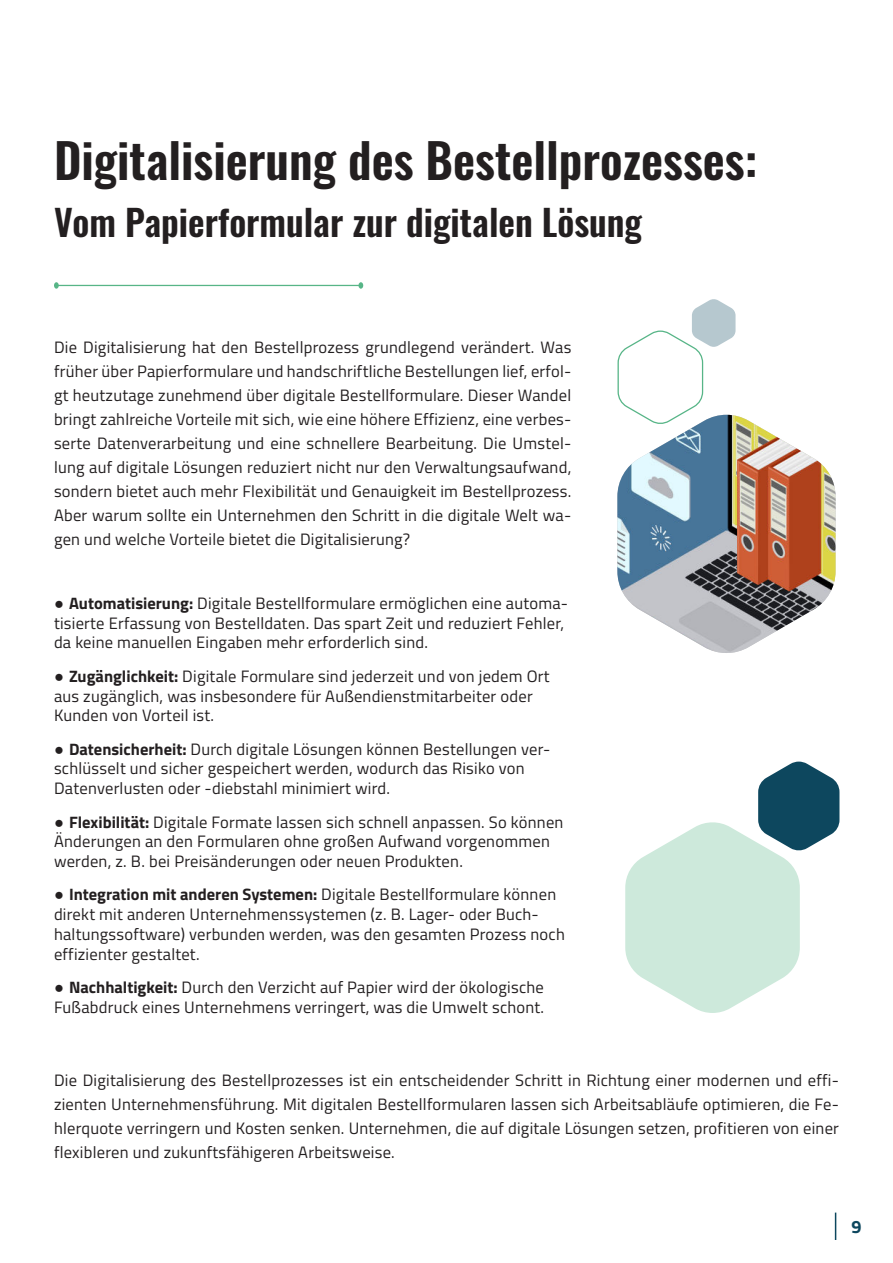
<style>
.page{position:relative;width:893px;height:1263px;background:#fff}
.page>*{position:absolute;margin:0;border:0;box-sizing:border-box;transform-origin:0 0}
.t1{font:600 48px "Oswald";color:#231f20}
.t2{font:600 36px "Oswald";color:#231f20}
.t3{font:700 18px "Titillium Web";color:#0d475e}
.t4{font:16.5px/19.8px "Titillium Web";letter-spacing:.015em;color:#231f20}
.s1{font-family:"Arial"}
.s2{font-weight:700}
</style>
<div class="page">
<img style="left:617px;top:415px;width:218px;height:238px">
<svg style="left:625px;top:762px;width:214px;height:251px"></svg>
<svg style="left:617px;top:299px;width:118px;height:127px"></svg>
<svg style="left:54px;top:282px;width:309px;height:7px"></svg>
<svg style="left:835px;top:1212px;width:1px;height:28px"></svg>
<h1 class="t1" style="left:54px;top:141px;width:705px">Digitalisierung des Bestellprozesses:</h1>
<h2 class="t2" style="left:54px;top:207px;width:590px">Vom Papierformular zur digitalen Lösung</h2>
<p class="t4" style="left:54px;top:335px;width:519px;line-height:24px;text-align:justify">Die Digitalisierung hat den Bestellprozess grundlegend verändert. Was früher über Papierformulare und handschriftliche Bestellungen lief, erfol&shy;gt heutzutage zunehmend über digitale Bestellformulare. Dieser Wandel bringt zahlreiche Vorteile mit sich, wie eine höhere Effizienz, eine verbes&shy;serte Datenverarbeitung und eine schnellere Bearbeitung. Die Umstel&shy;lung auf digitale Lösungen reduziert nicht nur den Verwaltungsaufwand, sondern bietet auch mehr Flexibilität und Genauigkeit im Bestellprozess.<br>Aber warum sollte ein Unternehmen den Schritt in die digitale Welt wa&shy;gen und welche Vorteile bietet die Digitalisierung?</p>
<p class="t4" style="left:54px;top:593px;width:516px"><span class="s1">●</span> <span class="s2">Automatisierung:</span> Digitale Bestellformulare ermöglichen eine automa&shy;tisierte Erfassung von Bestelldaten. Das spart Zeit und reduziert Fehler, da keine manuellen Eingaben mehr erforderlich sind.</p>
<p class="t4" style="left:54px;top:666px;width:497px"><span class="s1">●</span> <span class="s2">Zugänglichkeit:</span> Digitale Formulare sind jederzeit und von jedem Ort aus zugänglich, was insbesondere für Außendienstmitarbeiter oder<br>Kunden von Vorteil ist.</p>
<p class="t4" style="left:54px;top:739px;width:498px"><span class="s1">●</span> <span class="s2">Datensicherheit:</span> Durch digitale Lösungen können Bestellungen ver&shy;schlüsselt und sicher gespeichert werden, wodurch das Risiko von<br>Datenverlusten oder -diebstahl minimiert wird.</p>
<p class="t4" style="left:54px;top:812px;width:511px"><span class="s1">●</span> <span class="s2">Flexibilität:</span> Digitale Formate lassen sich schnell anpassen. So können<br>Änderungen an den Formularen ohne großen Aufwand vorgenommen werden, z. B. bei Preisänderungen oder neuen Produkten.</p>
<p class="t4" style="left:54px;top:885px;width:512px"><span class="s1">●</span> <span class="s2">Integration mit anderen Systemen:</span> Digitale Bestellformulare können direkt mit anderen Unternehmenssystemen (z. B. Lager- oder Buch&shy;haltungssoftware) verbunden werden, was den gesamten Prozess noch effizienter gestaltet.</p>
<p class="t4" style="left:54px;top:978px;width:492px"><span class="s1">●</span> <span class="s2">Nachhaltigkeit:</span> Durch den Verzicht auf Papier wird der ökologische<br>Fußabdruck eines Unternehmens verringert, was die Umwelt schont.</p>
<p class="t4" style="left:54px;top:1069px;width:786px;line-height:24px;text-align:justify">Die Digitalisierung des Bestellprozesses ist ein entscheidender Schritt in Richtung einer modernen und effi&shy;zienten Unternehmensführung. Mit digitalen Bestellformularen lassen sich Arbeitsabläufe optimieren, die Fe&shy;hlerquote verringern und Kosten senken. Unternehmen, die auf digitale Lösungen setzen, profitieren von einer flexibleren und zukunftsfähigeren Arbeitsweise.</p>
<p class="t3" style="left:851px;top:1220px;width:12px">9</p>
</div>
